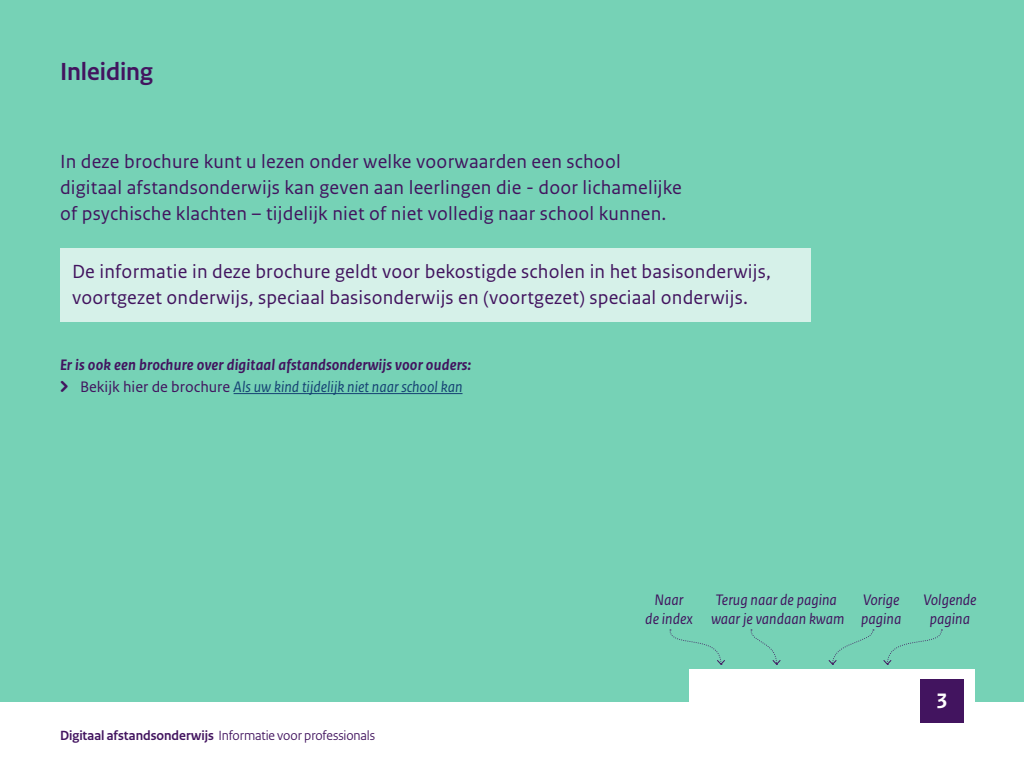
<style>
.page{position:relative;width:1024px;height:768px;background:#fff}
.page>*{position:absolute;margin:0;border:0;box-sizing:border-box;transform-origin:0 0}
.Pagina_Titel{font:700 26px "Rijksoverheid Sans Heading";letter-spacing:-.005em;color:#42145f}
.t1{font:700 22px "Rijksoverheid Sans Text";color:#fff}
.Inleiding{font:20px/26px "Rijksoverheid Sans Text";letter-spacing:.01em;color:#42145f}
.t2{font:italic 16px/19px "Rijksoverheid Sans Text";color:#42145f;text-align:center}
.Inleiding-2{font:italic 700 16px "Rijksoverheid Sans Text";letter-spacing:.01em;color:#42145f}
.t3{font:italic 16px "Rijksoverheid Sans Text";color:#154273}
.t4{font:14px "Rijksoverheid Sans Heading";letter-spacing:-.01em;color:#42145f}
.s1{font-family:"Delta";font-style:normal;color:#42145f}
.s2{font-style:normal;color:#42145f}
.s3{font-weight:700}
</style>
<div class="page">
<div style="left:0;top:0;width:1024px;height:702px;background:#76d2b6"></div>
<div style="left:60px;top:248px;width:751px;height:74px;background:#d6f1e9"></div>
<hr style="left:234px;top:393px;width:229px;height:1px;background:#154273">
<div style="left:689px;top:670px;width:286px;height:63px;background:#fff"></div>
<div style="left:920px;top:679px;width:44px;height:44px;background:#42145f"></div>
<svg style="left:669px;top:630px;width:56px;height:35px"></svg>
<svg style="left:750px;top:630px;width:31px;height:35px"></svg>
<svg style="left:828px;top:630px;width:46px;height:35px"></svg>
<svg style="left:883px;top:630px;width:59px;height:35px"></svg>
<h2 class="Pagina_Titel" style="left:60px;top:57px;width:94px">Inleiding</h2>
<p class="Inleiding" style="left:60px;top:149px;width:623px">In deze brochure kunt u lezen onder welke voorwaarden een school digitaal afstandsonderwijs kan geven aan leerlingen die - door lichamelijke of psychische klachten – tijdelijk niet of niet volledig naar school kunnen.</p>
<p class="Inleiding" style="left:72px;top:259px;width:700px">De informatie in deze brochure geldt voor bekostigde scholen in het basisonderwijs, voortgezet onderwijs, speciaal basisonderwijs en (voortgezet) speciaal onderwijs.</p>
<p class="Inleiding-2" style="left:60px;top:356px;width:413px">Er is ook een brochure over digitaal afstandsonderwijs voor ouders:</p>
<p class="t3" style="left:60px;top:378px;width:404px"><span class="s1">&gt;</span> <span class="s2">Bekijk hier de brochure</span> Als uw kind tijdelijk niet naar school kan</p>
<p class="t4" style="left:60px;top:728px;width:317px"><span class="s3">Digitaal afstandsonderwijs</span> Informatie voor professionals</p>
<p class="t2" style="left:645px;top:591px;width:49px">Naar<br>de index</p>
<p class="t2" style="left:711px;top:591px;width:135px;text-align:left">Terug naar de pagina waar je vandaan kwam</p>
<p class="t2" style="left:861px;top:591px;width:42px;text-align:left">Vorige pagina</p>
<p class="t2" style="left:923px;top:591px;width:55px">Volgende pagina</p>
<p class="t1" style="left:936px;top:689px;width:13px">3</p>
</div>
